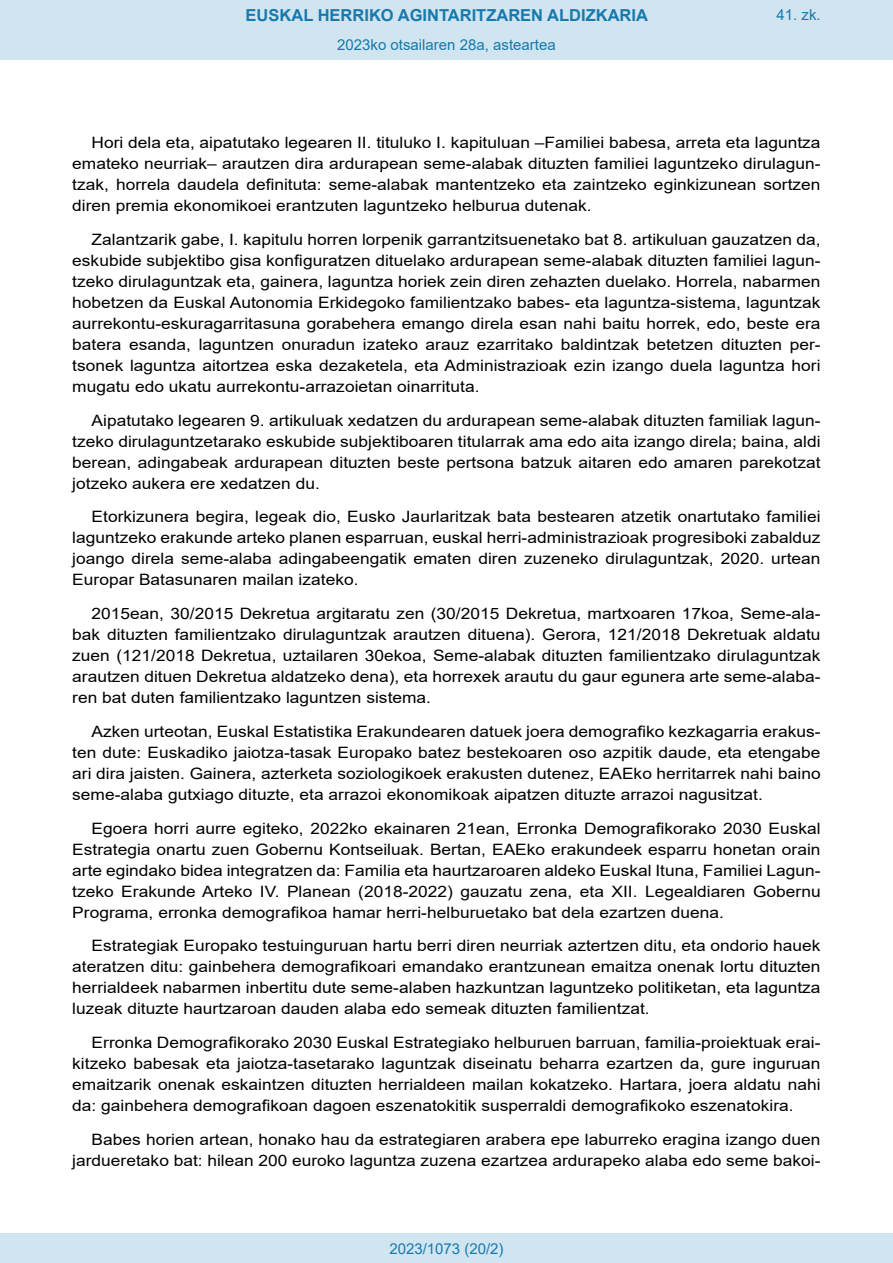
<style>
.page{position:relative;width:893px;height:1263px;background:#fff}
.page>*{position:absolute;margin:0;border:0;box-sizing:border-box;transform-origin:0 0}
.t1{font:700 16.5px "Arial";color:#1879ad}
.BOPVDetalle{font:15.6px/21px "Arial";color:#000;text-align:justify;scale:1.11 1}
.Paginacion_Centro{font:15px "Arial";color:#1879ad}
</style>
<div class="page">
<div style="left:0;top:0;width:893px;height:60px;background:#d0e5f0"></div>
<div style="left:0;top:1233px;width:893px;height:30px;background:#d0e5f0"></div>
<p class="t1" style="left:246px;top:3px;width:404px">EUSKAL HERRIKO AGINTARITZAREN ALDIZKARIA</p>
<p class="Paginacion_Centro" style="left:337px;top:35px;width:220px">2023ko otsailaren 28a, asteartea</p>
<p class="Paginacion_Centro" style="left:776px;top:5px;width:46px">41. zk.</p>
<p class="BOPVDetalle" style="left:72px;top:132px;width:676px;text-indent:19px">Hori dela eta, aipatutako legearen II. tituluko I. kapituluan –Familiei babesa, arreta eta laguntza emateko neurriak– arautzen dira ardurapean seme-alabak dituzten familiei laguntzeko dirulagun&shy;tzak, horrela daudela definituta: seme-alabak mantentzeko eta zaintzeko eginkizunean sortzen diren premia ekonomikoei erantzuten laguntzeko helburua dutenak.</p>
<p class="BOPVDetalle" style="left:72px;top:229px;width:676px;text-indent:19px">Zalantzarik gabe, I. kapitulu horren lorpenik garrantzitsuenetako bat 8. artikuluan gauzatzen da, eskubide subjektibo gisa konfiguratzen dituelako ardurapean seme-alabak dituzten familiei lagun&shy;tzeko dirulaguntzak eta, gainera, laguntza horiek zein diren zehazten duelako. Horrela, nabarmen hobetzen da Euskal Autonomia Erkidegoko familientzako babes- eta laguntza-sistema, laguntzak aurrekontu-eskuragarritasuna gorabehera emango direla esan nahi baitu horrek, edo, beste era batera esanda, laguntzen onuradun izateko arauz ezarritako baldintzak betetzen dituzten per&shy;tsonek laguntza aitortzea eska dezaketela, eta Administrazioak ezin izango duela laguntza hori mugatu edo ukatu aurrekontu-arrazoietan oinarrituta.</p>
<p class="BOPVDetalle" style="left:72px;top:410px;width:676px;text-indent:19px">Aipatutako legearen 9. artikuluak xedatzen du ardurapean seme-alabak dituzten familiak lagun&shy;tzeko dirulaguntzetarako eskubide subjektiboaren titularrak ama edo aita izango direla; baina, aldi berean, adingabeak ardurapean dituzten beste pertsona batzuk aitaren edo amaren parekotzat jotzeko aukera ere xedatzen du.</p>
<p class="BOPVDetalle" style="left:72px;top:506px;width:676px;text-indent:19px">Etorkizunera begira, legeak dio, Eusko Jaurlaritzak bata bestearen atzetik onartutako familiei laguntzeko erakunde arteko planen esparruan, euskal herri-administrazioak progresiboki zabalduz joango direla seme-alaba adingabeengatik ematen diren zuzeneko dirulaguntzak, 2020. urtean Europar Batasunaren mailan izateko.</p>
<p class="BOPVDetalle" style="left:72px;top:603px;width:676px;text-indent:19px">2015ean, 30/2015 Dekretua argitaratu zen (30/2015 Dekretua, martxoaren 17koa, Seme-ala&shy;bak dituzten familientzako dirulaguntzak arautzen dituena). Gerora, 121/2018 Dekretuak aldatu zuen (121/2018 Dekretua, uztailaren 30ekoa, Seme-alabak dituzten familientzako dirulaguntzak arautzen dituen Dekretua aldatzeko dena), eta horrexek arautu du gaur egunera arte seme-alaba&shy;ren bat duten familientzako laguntzen sistema.</p>
<p class="BOPVDetalle" style="left:72px;top:721px;width:676px;text-indent:19px">Azken urteotan, Euskal Estatistika Erakundearen datuek joera demografiko kezkagarria erakus&shy;ten dute: Euskadiko jaiotza-tasak Europako batez bestekoaren oso azpitik daude, eta etengabe ari dira jaisten. Gainera, azterketa soziologikoek erakusten dutenez, EAEko herritarrek nahi baino seme-alaba gutxiago dituzte, eta arrazoi ekonomikoak aipatzen dituzte arrazoi nagusitzat.</p>
<p class="BOPVDetalle" style="left:72px;top:818px;width:676px;text-indent:19px">Egoera horri aurre egiteko, 2022ko ekainaren 21ean, Erronka Demografikorako 2030 Euskal Estrategia onartu zuen Gobernu Kontseiluak. Bertan, EAEko erakundeek esparru honetan orain arte egindako bidea integratzen da: Familia eta haurtzaroaren aldeko Euskal Ituna, Familiei Lagun&shy;tzeko Erakunde Arteko IV. Planean (2018-2022) gauzatu zena, eta XII. Legealdiaren Gobernu Programa, erronka demografikoa hamar herri-helburuetako bat dela ezartzen duena.</p>
<p class="BOPVDetalle" style="left:72px;top:935px;width:676px;text-indent:19px">Estrategiak Europako testuinguruan hartu berri diren neurriak aztertzen ditu, eta ondorio hauek ateratzen ditu: gainbehera demografikoari emandako erantzunean emaitza onenak lortu dituzten herrialdeek nabarmen inbertitu dute seme-alaben hazkuntzan laguntzeko politiketan, eta laguntza luzeak dituzte haurtzaroan dauden alaba edo semeak dituzten familientzat.</p>
<p class="BOPVDetalle" style="left:72px;top:1032px;width:676px;text-indent:19px">Erronka Demografikorako 2030 Euskal Estrategiako helburuen barruan, familia-proiektuak erai&shy;kitzeko babesak eta jaiotza-tasetarako laguntzak diseinatu beharra ezartzen da, gure inguruan emaitzarik onenak eskaintzen dituzten herrialdeen mailan kokatzeko. Hartara, joera aldatu nahi da: gainbehera demografikoan dagoen eszenatokitik susperraldi demografikoko eszenatokira.</p>
<p class="BOPVDetalle" style="left:72px;top:1129px;width:676px;text-align:right">Babes horien artean, honako hau da estrategiaren arabera epe laburreko eragina izango duen jardueretako bat: hilean 200 euroko laguntza zuzena ezartzea ardurapeko alaba edo seme bakoi-</p>
<p class="Paginacion_Centro" style="left:389px;top:1238px;width:116px">2023/1073 (20/2)</p>
</div>
